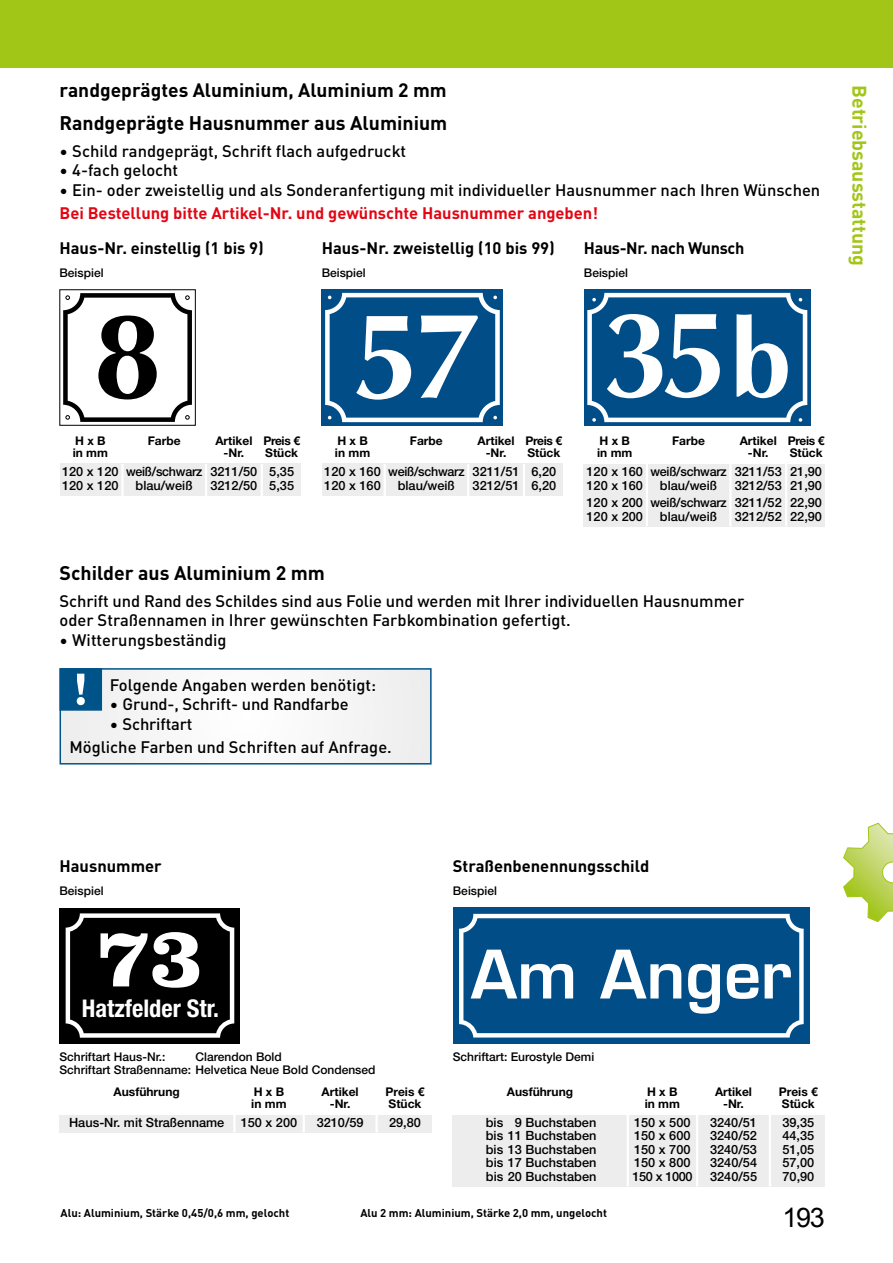
<style>
.page{position:relative;width:893px;height:1263px;background:#fff}
.page>*{position:absolute;margin:0;border:0;box-sizing:border-box;transform-origin:0 0}
.t1{font:700 87.6px "Clarendon";color:#fff}
.t2{font:600 65.1px "Eurostile";color:#fff}
.t3{font:27px "Arial";color:#000}
.t4{font:700 condensed 24.45px "Helvetica Neue LT Pro";color:#fff}
.t5{font:700 19.5px "DIN Pro";color:#000}
.t6{font:700 19.5px "DIN Pro";color:#a2c617}
.t7{font:700 19.2px "DIN Pro";color:#000}
.t8{font:500 16.5px/19.5px "DIN Pro";color:#000}
.t9{font:700 16.5px "DIN Pro";color:#000}
.t10{font:700 16.5px "DIN Pro";color:#e30613}
.t11{font:700 16.5px "DIN Pro";letter-spacing:-.02em;color:#000}
.t12{font:500 12.75px/13.5px "Helvetica Neue LT Pro";color:#000}
.t13{font:500 12.75px "Helvetica Neue LT Pro";letter-spacing:-.02em;color:#000}
.t14{font:700 12px "Helvetica Neue LT Pro";color:#000}
.t15{font:500 12px/13.5px "Helvetica Neue LT Pro";color:#000}
.t16{font:700 11.25px "DIN Pro";color:#000}
</style>
<div class="page">
<div style="left:0;top:0;width:893px;height:68px;background:#a2c617"></div>
<svg style="left:843px;top:822px;width:50px;height:100px"></svg>
<div style="left:453px;top:1115px;width:372px;height:71px;background:#ededed"></div>
<hr style="left:696px;top:1115px;width:2px;height:71px;background:#fff">
<hr style="left:769px;top:1115px;width:2px;height:71px;background:#fff">
<hr style="left:627px;top:1115px;width:2px;height:71px;background:#fff">
<div style="left:60px;top:1115px;width:372px;height:17px;background:#ededed"></div>
<svg style="left:303px;top:1115px;width:2px;height:17px"></svg>
<hr style="left:375px;top:1115px;width:3px;height:17px;background:#fff">
<hr style="left:233px;top:1115px;width:3px;height:17px;background:#fff">
<div style="left:584px;top:464px;width:241px;height:62px;background:#ededed"></div>
<hr style="left:646px;top:464px;width:2px;height:62px;background:#fff">
<hr style="left:785px;top:464px;width:2px;height:62px;background:#fff">
<hr style="left:729px;top:464px;width:3px;height:62px;background:#fff">
<div style="left:322px;top:464px;width:241px;height:32px;background:#ededed"></div>
<hr style="left:384px;top:464px;width:2px;height:32px;background:#fff">
<hr style="left:523px;top:464px;width:2px;height:32px;background:#fff">
<hr style="left:467px;top:464px;width:2px;height:32px;background:#fff">
<div style="left:60px;top:464px;width:240px;height:32px;background:#ededed"></div>
<hr style="left:121px;top:464px;width:3px;height:32px;background:#fff">
<hr style="left:261px;top:464px;width:2px;height:32px;background:#fff">
<hr style="left:205px;top:464px;width:2px;height:32px;background:#fff">
<div style="left:60px;top:669px;width:371px;height:95px;background:#f6f6f6"></div>
<div style="left:60px;top:668px;width:372px;height:96px;border:2px solid #005388"></div>
<div style="left:60px;top:668px;width:42px;height:43px;background:#005388"></div>
<svg style="left:77px;top:674px;width:8px;height:31px"></svg>
<div style="left:60px;top:908px;width:180px;height:135px;background:#000"></div>
<svg style="left:66px;top:913px;width:168px;height:125px"></svg>
<div style="left:453px;top:908px;width:357px;height:136px;background:#004d88"></div>
<svg style="left:459px;top:914px;width:345px;height:123px"></svg>
<svg style="left:60px;top:289px;width:136px;height:137px"></svg>
<div style="left:322px;top:289px;width:181px;height:137px;background:linear-gradient(to right,#004d88,#004d88)"></div>
<svg style="left:325px;top:293px;width:175px;height:129px"></svg>
<div style="left:584px;top:289px;width:227px;height:137px;background:linear-gradient(to right,#004d88,#004d88)"></div>
<svg style="left:587px;top:293px;width:220px;height:129px"></svg>
<h3 class="t7" style="left:60px;top:75px;width:389px">randgeprägtes Aluminium, Aluminium 2 mm</h3>
<h3 class="t5" style="left:60px;top:108px;width:389px">Randgeprägte Hausnummer aus Aluminium</h3>
<p class="t8" style="left:60px;top:140px;width:348px">• Schild randgeprägt, Schrift flach aufgedruckt</p>
<p class="t8" style="left:60px;top:159px;width:120px">• 4-fach gelocht</p>
<p class="t8" style="left:60px;top:179px;width:762px">• Ein- oder zweistellig und als Sonderanfertigung mit individueller Hausnummer nach Ihren Wünschen</p>
<p class="t10" style="left:60px;top:201px;width:540px">Bei Bestellung bitte Artikel-Nr. und gewünschte Hausnummer angeben!</p>
<p class="t9" style="left:60px;top:235px;width:206px">Haus-Nr. einstellig (1 bis 9)</p>
<p class="t9" style="left:322px;top:235px;width:235px">Haus-Nr. zweistellig (10 bis 99)</p>
<p class="t11" style="left:584px;top:235px;width:162px">Haus-Nr. nach Wunsch</p>
<p class="t15" style="left:60px;top:266px;width:46px">Beispiel</p>
<p class="t15" style="left:322px;top:266px;width:46px">Beispiel</p>
<p class="t15" style="left:584px;top:266px;width:46px">Beispiel</p>
<h3 class="t6" style="left:875px;top:85px;width:183px;rotate:90deg">Betriebsausstattung</h3>
<p class="t14" style="left:75px;top:433px;width:32px">H x B</p>
<p class="t14" style="left:148px;top:433px;width:34px">Farbe</p>
<p class="t14" style="left:215px;top:433px;width:86px">Artikel Preis €</p>
<p class="t14" style="left:73px;top:445px;width:37px">in mm</p>
<p class="t14" style="left:224px;top:445px;width:22px">-Nr.</p>
<p class="t14" style="left:265px;top:445px;width:34px">Stück</p>
<p class="t14" style="left:337px;top:433px;width:32px">H x B</p>
<p class="t14" style="left:410px;top:433px;width:34px">Farbe</p>
<p class="t14" style="left:478px;top:433px;width:86px">Artikel Preis €</p>
<p class="t14" style="left:335px;top:445px;width:37px">in mm</p>
<p class="t14" style="left:486px;top:445px;width:22px">-Nr.</p>
<p class="t14" style="left:527px;top:445px;width:34px">Stück</p>
<p class="t14" style="left:599px;top:433px;width:32px">H x B</p>
<p class="t14" style="left:672px;top:433px;width:34px">Farbe</p>
<p class="t14" style="left:740px;top:433px;width:86px">Artikel Preis €</p>
<p class="t14" style="left:597px;top:445px;width:37px">in mm</p>
<p class="t14" style="left:748px;top:445px;width:22px">-Nr.</p>
<p class="t14" style="left:790px;top:445px;width:34px">Stück</p>
<p class="t13" style="left:62px;top:464px;width:142px">120 x 120 weiß/schwarz</p>
<p class="t12" style="left:269px;top:465px;width:26px">5,35</p>
<p class="t12" style="left:62px;top:478px;width:58px">120 x 120</p>
<p class="t12" style="left:136px;top:478px;width:59px">blau/weiß</p>
<p class="t12" style="left:269px;top:478px;width:26px">5,35</p>
<p class="t12" style="left:210px;top:465px;width:49px">3211/50<br>3212/50</p>
<p class="t12" style="left:473px;top:465px;width:49px">3211/51<br>3212/51</p>
<p class="t12" style="left:586px;top:465px;width:237px">120 x 160 weiß/schwarz 3211/53 21,90<br>120 x 160</p>
<p class="t13" style="left:324px;top:464px;width:142px">120 x 160 weiß/schwarz</p>
<p class="t12" style="left:531px;top:465px;width:26px">6,20</p>
<p class="t12" style="left:324px;top:478px;width:58px">120 x 160</p>
<p class="t12" style="left:398px;top:478px;width:59px">blau/weiß</p>
<p class="t12" style="left:531px;top:478px;width:26px">6,20</p>
<p class="t12" style="left:586px;top:476px;width:237px;line-height:17.7px;text-align:right">3212/53 21,90<br>120 x 200 weiß/schwarz 3211/52 22,90</p>
<p class="t12" style="left:586px;top:509px;width:58px">120 x 200</p>
<p class="t12" style="left:660px;top:509px;width:59px">blau/weiß</p>
<p class="t12" style="left:735px;top:509px;width:89px">3212/52 22,90</p>
<p class="t12" style="left:660px;top:478px;width:59px">blau/weiß</p>
<h3 class="t5" style="left:60px;top:558px;width:267px">Schilder aus Aluminium 2 mm</h3>
<p class="t8" style="left:60px;top:590px;width:686px">Schrift und Rand des Schildes sind aus Folie und werden mit Ihrer individuellen Hausnummer oder Straßennamen in Ihrer gewünschten Farbkombination gefertigt.</p>
<p class="t8" style="left:60px;top:629px;width:169px">• Witterungsbeständig</p>
<p class="t8" style="left:110px;top:674px;width:268px">Folgende Angaben werden benötigt:</p>
<p class="t8" style="left:110px;top:693px;width:240px">• Grund-, Schrift- und Randfarbe</p>
<p class="t8" style="left:69px;top:711px;width:324px;line-height:23.7px;text-indent:40px">• Schriftart<br>Mögliche Farben und Schriften auf Anfrage.</p>
<p class="t9" style="left:453px;top:854px;width:198px">Straßenbenennungsschild</p>
<p class="t9" style="left:60px;top:854px;width:104px">Hausnummer</p>
<p class="t15" style="left:60px;top:884px;width:46px">Beispiel</p>
<p class="t15" style="left:453px;top:884px;width:46px">Beispiel</p>
<h1 class="t1" style="left:96px;top:904px;width:109px">73</h1>
<h3 class="t4" style="left:82px;top:994px;width:138px">Hatzfelder Str.</h3>
<h2 class="t2" style="left:471px;top:934px;width:322px">Am Anger</h2>
<p class="t15" style="left:60px;top:1050px;width:108px">Schriftart Haus-Nr.:</p>
<p class="t15" style="left:60px;top:1050px;width:317px;text-indent:136px">Clarendon Bold<br>Schriftart Straßenname: Helvetica Neue Bold Condensed</p>
<p class="t15" style="left:453px;top:1050px;width:143px">Schriftart: Eurostyle Demi</p>
<p class="t14" style="left:114px;top:1084px;width:68px">Ausführung</p>
<p class="t14" style="left:254px;top:1084px;width:32px">H x B</p>
<p class="t14" style="left:322px;top:1084px;width:39px">Artikel</p>
<p class="t14" style="left:386px;top:1084px;width:40px">Preis €</p>
<p class="t14" style="left:251px;top:1096px;width:37px">in mm</p>
<p class="t14" style="left:330px;top:1096px;width:22px">-Nr.</p>
<p class="t14" style="left:389px;top:1096px;width:34px">Stück</p>
<p class="t12" style="left:69px;top:1115px;width:157px">Haus-Nr. mit Straßenname</p>
<p class="t12" style="left:241px;top:1115px;width:58px">150 x 200</p>
<p class="t12" style="left:317px;top:1115px;width:49px">3210/59</p>
<p class="t12" style="left:389px;top:1115px;width:33px">29,80</p>
<p class="t14" style="left:507px;top:1084px;width:68px">Ausführung</p>
<p class="t14" style="left:647px;top:1084px;width:32px">H x B</p>
<p class="t14" style="left:715px;top:1084px;width:39px">Artikel</p>
<p class="t14" style="left:779px;top:1084px;width:40px">Preis €</p>
<p class="t14" style="left:645px;top:1096px;width:37px">in mm</p>
<p class="t14" style="left:723px;top:1096px;width:22px">-Nr.</p>
<p class="t14" style="left:782px;top:1096px;width:34px">Stück</p>
<p class="t12" style="left:486px;top:1115px;width:112px">bis 9 Buchstaben</p>
<p class="t12" style="left:634px;top:1115px;width:58px">150 x 500</p>
<p class="t12" style="left:710px;top:1115px;width:49px">3240/51</p>
<p class="t12" style="left:782px;top:1115px;width:33px">39,35</p>
<p class="t12" style="left:486px;top:1129px;width:112px">bis 11 Buchstaben</p>
<p class="t12" style="left:634px;top:1129px;width:58px">150 x 600</p>
<p class="t12" style="left:710px;top:1129px;width:49px">3240/52</p>
<p class="t12" style="left:782px;top:1129px;width:33px">44,35</p>
<p class="t12" style="left:486px;top:1142px;width:112px">bis 13 Buchstaben</p>
<p class="t12" style="left:634px;top:1142px;width:58px">150 x 700</p>
<p class="t12" style="left:710px;top:1142px;width:49px">3240/53</p>
<p class="t12" style="left:782px;top:1142px;width:33px">51,05</p>
<p class="t12" style="left:486px;top:1156px;width:112px">bis 17 Buchstaben</p>
<p class="t12" style="left:634px;top:1156px;width:58px">150 x 800</p>
<p class="t12" style="left:710px;top:1156px;width:49px">3240/54</p>
<p class="t12" style="left:782px;top:1156px;width:33px">57,00</p>
<p class="t12" style="left:486px;top:1169px;width:112px">bis 20 Buchstaben</p>
<p class="t12" style="left:632px;top:1169px;width:62px">150 x 1000</p>
<p class="t12" style="left:710px;top:1169px;width:49px">3240/55</p>
<p class="t12" style="left:782px;top:1169px;width:33px">70,90</p>
<p class="t16" style="left:61px;top:1204px;width:230px">Alu: Aluminium, Stärke 0,45/0,6 mm, gelocht</p>
<p class="t16" style="left:360px;top:1204px;width:248px">Alu 2 mm: Aluminium, Stärke 2,0 mm, ungelocht</p>
<h3 class="t3" style="left:782px;top:1200px;width:44px">193</h3>
</div>
